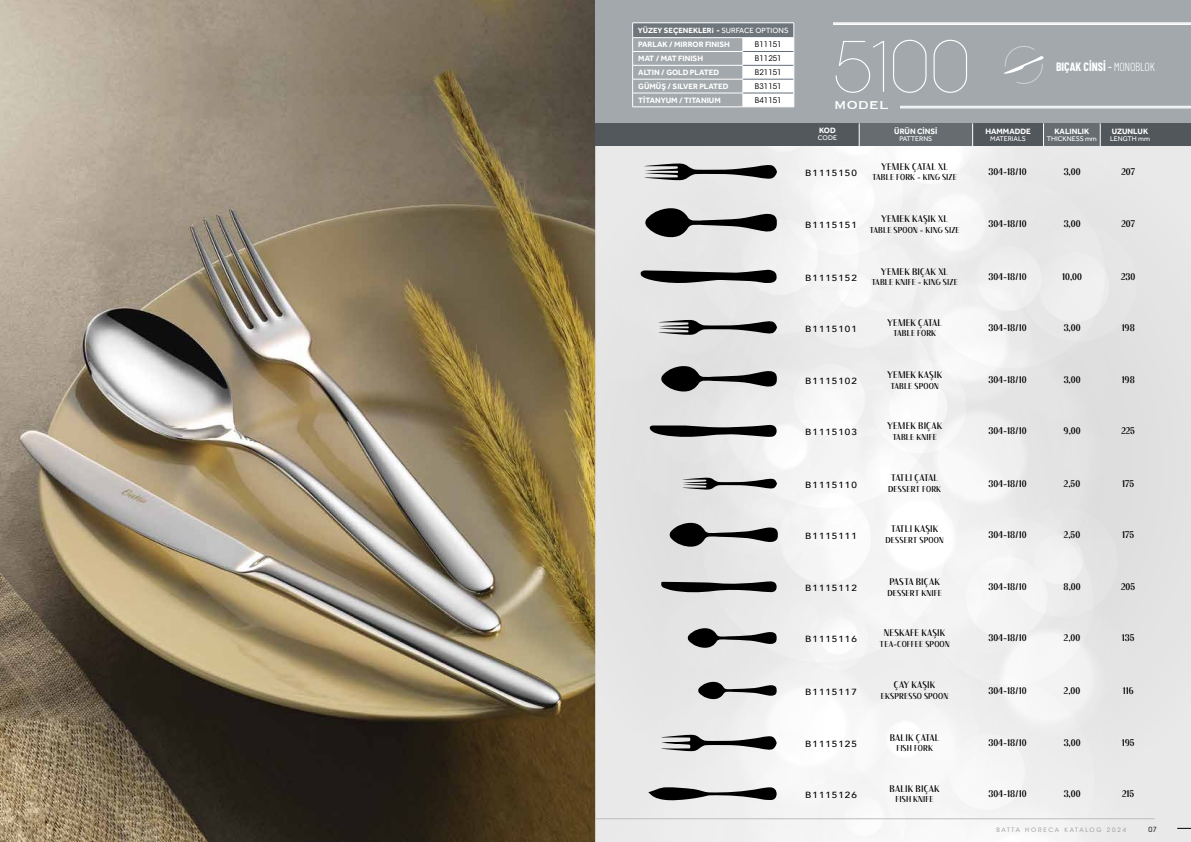
<style>
.page{position:relative;width:1191px;height:842px;background:#fff}
.page>*{position:absolute;margin:0;border:0;box-sizing:border-box;transform-origin:0 0}
.t1{font:100 67.7px "Kamerik 105";color:#fff}
.t2{font:18px "Copperplate";color:#fff}
.t3{font:700 11.8px "Barlow Condensed";color:#fff}
.t4{font:9.9px "Floane";color:#000}
.t5{font:9.9px "Floane";letter-spacing:-.04em;color:#000}
.t6{font:500 8.9px "Avenir";letter-spacing:.1em;color:#000;scale:1.11 1}
.t7{font:8.8px "Floane";letter-spacing:.01em;color:#000}
.t8{font:700 8px "Effra";color:#fff}
.t9{font:700 7.8px "Effra";color:#fff}
.t10{font:7.8px "ITC Avant Garde Std";color:#000}
.t11{font:7px "Effra";color:#fff}
.t12{font:7px "ITC Avant Garde Std";color:#000}
.t13{font:6px "ITC Avant Garde Std";letter-spacing:.3em;color:#979697}
.s1{font-weight:400}
.s2{font-weight:500}
.s3{font-weight:300}
</style>
<div class="page">
<img style="left:0;top:0;width:595px;height:842px">
<img style="left:595px;top:146px;width:596px;height:696px">
<svg style="left:1177px;top:828px;width:14px;height:1px"></svg>
<hr style="left:595px;top:818px;width:559px;height:1px;background:#bcbec0">
<div style="left:595px;top:0;width:596px;height:123px;background:#a2a8ac"></div>
<hr style="left:833px;top:23px;width:358px;height:1px;background:#fff">
<hr style="left:833px;top:24px;width:358px;height:1px;background:#fff">
<div style="left:632px;top:23px;width:162px;height:15px;background:#6f767b"></div>
<hr style="left:632px;top:51px;width:110px;height:1px;background:#fff">
<hr style="left:632px;top:65px;width:110px;height:1px;background:#fff">
<hr style="left:632px;top:79px;width:110px;height:1px;background:#fff">
<hr style="left:632px;top:93px;width:110px;height:1px;background:#fff">
<hr style="left:633px;top:37px;width:110px;height:1px;background:#fff">
<hr style="left:632px;top:23px;width:111px;height:1px;background:#fff">
<svg style="left:632px;top:23px;width:1px;height:84px"></svg>
<svg style="left:742px;top:23px;width:52px;height:84px"></svg>
<hr style="left:632px;top:107px;width:111px;height:1px;background:#fff">
<hr style="left:743px;top:107px;width:51px;height:1px;background:#fff">
<div style="left:595px;top:123px;width:264px;height:23px;background:#53585c"></div>
<div style="left:859px;top:123px;width:113px;height:23px;background:#666c70"></div>
<div style="left:972px;top:123px;width:71px;height:23px;background:#52575b"></div>
<div style="left:1043px;top:123px;width:57px;height:23px;background:#666c70"></div>
<div style="left:1100px;top:123px;width:91px;height:23px;background:#52575b"></div>
<svg style="left:858px;top:123px;width:1px;height:23px"></svg>
<svg style="left:972px;top:123px;width:1px;height:23px"></svg>
<svg style="left:1043px;top:123px;width:1px;height:23px"></svg>
<svg style="left:1099px;top:123px;width:1px;height:23px"></svg>
<svg style="left:639px;top:270px;width:139px;height:17px;background:#646464"></svg>
<svg style="left:649px;top:425px;width:127px;height:13px;background:#454545"></svg>
<svg style="left:660px;top:581px;width:116px;height:12px"></svg>
<svg style="left:648px;top:787px;width:129px;height:14px;background:#6a6a6a"></svg>
<svg style="left:669px;top:522px;width:109px;height:26px;background:#858585"></svg>
<svg style="left:680px;top:477px;width:97px;height:13px"></svg>
<svg style="left:661px;top:365px;width:116px;height:28px;background:#848484"></svg>
<svg style="left:656px;top:319px;width:121px;height:16px;background:#878787"></svg>
<svg style="left:645px;top:207px;width:132px;height:32px;background:#878787"></svg>
<svg style="left:641px;top:163px;width:136px;height:18px;background:#8b8b8b"></svg>
<svg style="left:688px;top:627px;width:88px;height:22px;background:#878787"></svg>
<svg style="left:698px;top:681px;width:78px;height:19px"></svg>
<svg style="left:658px;top:734px;width:118px;height:18px"></svg>
<hr style="left:900px;top:108px;width:291px;height:1px;background:#fff">
<hr style="left:900px;top:107px;width:291px;height:1px;background:#fff">
<hr style="left:900px;top:106px;width:291px;height:1px;background:#fff">
<svg style="left:1004px;top:46px;width:39px;height:38px"></svg>
<p class="t9" style="left:638px;top:25px;width:152px">YÜZEY SEÇENEKLERi - <span class="s1">SURFACE OPTIONS</span></p>
<p class="t8" style="left:638px;top:40px;width:93px">PARLAK / MIRROR FINISH</p>
<p class="t10" style="left:755px;top:40px;width:28px">B11151</p>
<p class="t8" style="left:638px;top:54px;width:66px">MAT / MAT FINISH</p>
<p class="t10" style="left:755px;top:54px;width:28px">B11251</p>
<p class="t8" style="left:638px;top:67px;width:82px">ALTIN / GOLD PLATED</p>
<p class="t10" style="left:755px;top:68px;width:28px">B21151</p>
<p class="t8" style="left:638px;top:81px;width:92px">GÜMÜŞ / SILVER PLATED</p>
<p class="t10" style="left:755px;top:81px;width:28px">B31151</p>
<p class="t8" style="left:638px;top:95px;width:84px">TİTANYUM / TITANIUM</p>
<p class="t10" style="left:755px;top:95px;width:28px">B41151</p>
<h1 class="t1" style="left:833px;top:29px;width:139px">5100</h1>
<h2 class="t2" style="left:834px;top:93px;width:57px">model</h2>
<p class="t8" style="left:819px;top:125px;width:18px">KOD</p>
<p class="t11" style="left:818px;top:133px;width:21px">CODE</p>
<p class="t6" style="left:805px;top:165px;width:48px">B1115150</p>
<p class="t8" style="left:894px;top:126px;width:45px">ÜRÜN CİNSİ</p>
<p class="t11" style="left:899px;top:134px;width:34px">PATTERNS</p>
<p class="t4" style="left:881px;top:158px;width:69px">YEMEK ÇATAL XL</p>
<p class="t7" style="left:872px;top:170px;width:86px">TABLE FORK - KING SIZE</p>
<p class="t3" style="left:1056px;top:58px;width:100px">BIÇAK CİNSİ <span class="s2">-</span> <span class="s3">MONOBLOK</span></p>
<p class="t8" style="left:985px;top:126px;width:47px">HAMMADDE</p>
<p class="t11" style="left:990px;top:134px;width:37px">MATERIALS</p>
<p class="t8" style="left:1054px;top:126px;width:36px">KALINLIK</p>
<p class="t11" style="left:1046px;top:134px;width:52px">THICKNESS mm</p>
<p class="t8" style="left:1111px;top:126px;width:38px">UZUNLUK</p>
<p class="t11" style="left:1110px;top:134px;width:41px">LENGTH mm</p>
<p class="t4" style="left:988px;top:163px;width:40px">304-18/10</p>
<p class="t4" style="left:1063px;top:163px;width:18px">3,00</p>
<p class="t4" style="left:1121px;top:163px;width:15px">207</p>
<p class="t4" style="left:881px;top:210px;width:69px">YEMEK KAŞIK XL</p>
<p class="t7" style="left:869px;top:222px;width:92px">TABLE SPOON - KING SIZE</p>
<p class="t6" style="left:805px;top:217px;width:48px">B1115151</p>
<p class="t4" style="left:988px;top:216px;width:40px">304-18/10</p>
<p class="t4" style="left:1063px;top:216px;width:18px">3,00</p>
<p class="t4" style="left:1121px;top:216px;width:15px">207</p>
<p class="t4" style="left:881px;top:263px;width:69px">YEMEK BIÇAK XL</p>
<p class="t7" style="left:871px;top:275px;width:88px">TABLE KNIFE - KING SIZE</p>
<p class="t6" style="left:805px;top:270px;width:48px">B1115152</p>
<p class="t4" style="left:988px;top:268px;width:40px">304-18/10</p>
<p class="t4" style="left:1062px;top:268px;width:21px">10,00</p>
<p class="t4" style="left:1121px;top:268px;width:16px">230</p>
<p class="t4" style="left:887px;top:314px;width:56px">YEMEK ÇATAL</p>
<p class="t7" style="left:893px;top:326px;width:44px">TABLE FORK</p>
<p class="t6" style="left:805px;top:321px;width:48px">B1115101</p>
<p class="t4" style="left:988px;top:319px;width:40px">304-18/10</p>
<p class="t4" style="left:1063px;top:319px;width:18px">3,00</p>
<p class="t4" style="left:1121px;top:319px;width:15px">198</p>
<p class="t4" style="left:887px;top:366px;width:57px">YEMEK KAŞIK</p>
<p class="t7" style="left:890px;top:378px;width:50px">TABLE SPOON</p>
<p class="t6" style="left:805px;top:373px;width:48px">B1115102</p>
<p class="t4" style="left:988px;top:372px;width:40px">304-18/10</p>
<p class="t4" style="left:1063px;top:372px;width:18px">3,00</p>
<p class="t4" style="left:1121px;top:372px;width:15px">198</p>
<p class="t4" style="left:887px;top:417px;width:57px">YEMEK BIÇAK</p>
<p class="t7" style="left:892px;top:429px;width:46px">TABLE KNIFE</p>
<p class="t6" style="left:805px;top:424px;width:48px">B1115103</p>
<p class="t4" style="left:988px;top:423px;width:40px">304-18/10</p>
<p class="t4" style="left:1063px;top:423px;width:18px">9,00</p>
<p class="t4" style="left:1121px;top:423px;width:15px">225</p>
<p class="t5" style="left:891px;top:470px;width:49px">TATLI ÇATAL</p>
<p class="t7" style="left:888px;top:482px;width:54px">DESSERT FORK</p>
<p class="t4" style="left:988px;top:475px;width:40px">304-18/10</p>
<p class="t4" style="left:1064px;top:475px;width:18px">2,50</p>
<p class="t4" style="left:1122px;top:475px;width:14px">175</p>
<p class="t6" style="left:805px;top:477px;width:48px">B1115110</p>
<p class="t6" style="left:805px;top:528px;width:48px">B1115111</p>
<p class="t4" style="left:891px;top:521px;width:49px">TATLI KAŞIK</p>
<p class="t7" style="left:885px;top:533px;width:60px">DESSERT SPOON</p>
<p class="t4" style="left:988px;top:526px;width:40px">304-18/10</p>
<p class="t4" style="left:1064px;top:526px;width:18px">2,50</p>
<p class="t4" style="left:1122px;top:526px;width:14px">175</p>
<p class="t6" style="left:805px;top:580px;width:48px">B1115112</p>
<p class="t4" style="left:889px;top:573px;width:52px">PASTA BIÇAK</p>
<p class="t7" style="left:887px;top:585px;width:56px">DESSERT KNIFE</p>
<p class="t4" style="left:988px;top:579px;width:40px">304-18/10</p>
<p class="t4" style="left:1063px;top:579px;width:19px">8,00</p>
<p class="t4" style="left:1121px;top:579px;width:16px">205</p>
<p class="t6" style="left:805px;top:631px;width:48px">B1115116</p>
<p class="t4" style="left:884px;top:624px;width:63px">NESKAFE KAŞIK</p>
<p class="t7" style="left:879px;top:636px;width:72px">TEA-COFFEE SPOON</p>
<p class="t4" style="left:988px;top:630px;width:40px">304-18/10</p>
<p class="t4" style="left:1064px;top:630px;width:18px">2,00</p>
<p class="t4" style="left:1121px;top:630px;width:14px">135</p>
<p class="t6" style="left:805px;top:684px;width:48px">B1115117</p>
<p class="t4" style="left:894px;top:677px;width:43px">ÇAY KAŞIK</p>
<p class="t7" style="left:881px;top:689px;width:69px">EKSPRESSO SPOON</p>
<p class="t4" style="left:988px;top:682px;width:40px">304-18/10</p>
<p class="t4" style="left:1064px;top:682px;width:18px">2,00</p>
<p class="t4" style="left:1122px;top:682px;width:12px">116</p>
<p class="t6" style="left:805px;top:736px;width:48px">B1115125</p>
<p class="t4" style="left:889px;top:729px;width:51px">BALIK ÇATAL</p>
<p class="t7" style="left:896px;top:741px;width:38px">FISH FORK</p>
<p class="t4" style="left:988px;top:735px;width:40px">304-18/10</p>
<p class="t4" style="left:1063px;top:735px;width:18px">3,00</p>
<p class="t4" style="left:1121px;top:735px;width:14px">195</p>
<p class="t6" style="left:805px;top:787px;width:48px">B1115126</p>
<p class="t4" style="left:889px;top:780px;width:52px">BALIK BIÇAK</p>
<p class="t7" style="left:895px;top:792px;width:40px">FISH KNIFE</p>
<p class="t4" style="left:988px;top:786px;width:40px">304-18/10</p>
<p class="t4" style="left:1063px;top:786px;width:18px">3,00</p>
<p class="t4" style="left:1122px;top:786px;width:14px">215</p>
<p class="t13" style="left:996px;top:826px;width:131px">BATTA HORECA KATALOG 2024</p>
<p class="t12" style="left:1148px;top:825px;width:10px">07</p>
</div>
